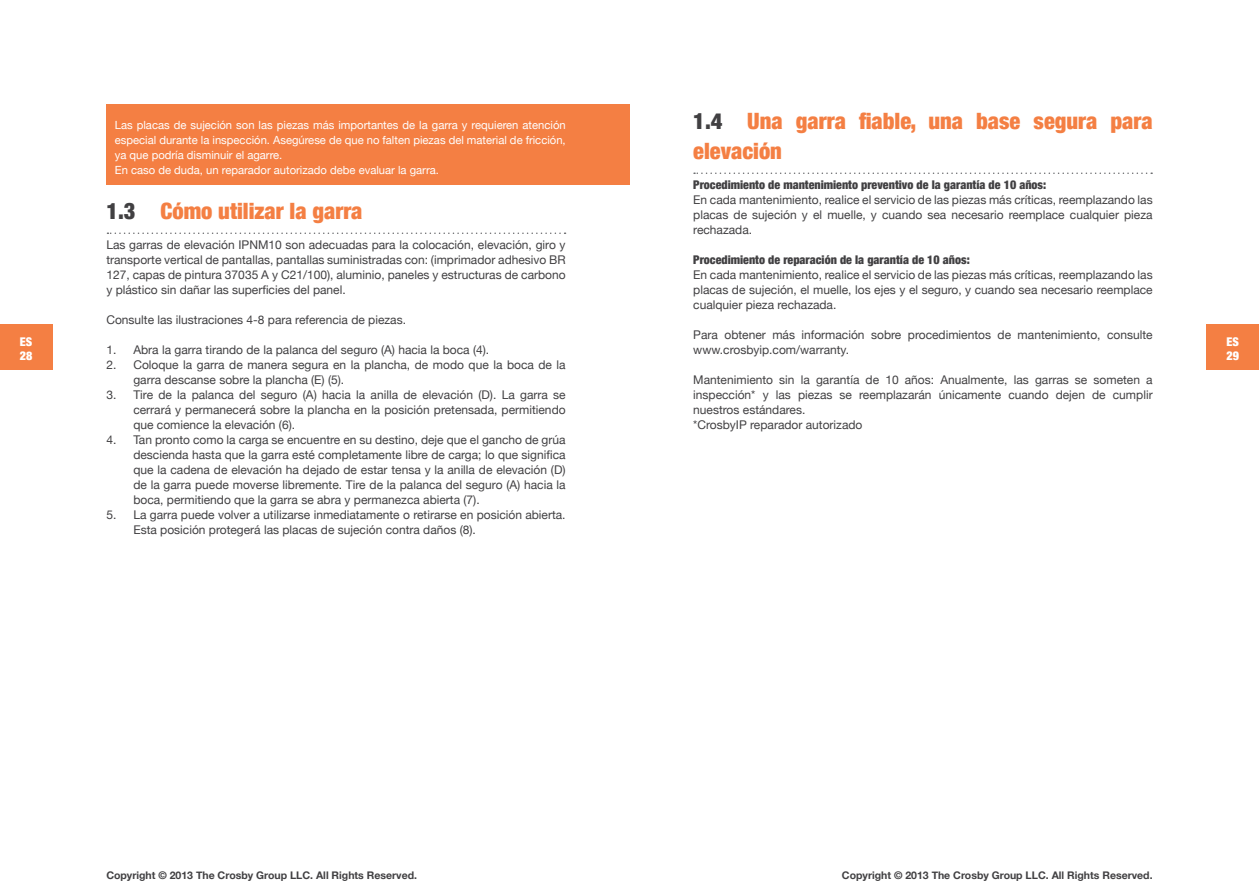
<style>
.page{position:relative;width:1259px;height:893px;background:#fff}
.page>*{position:absolute;margin:0;border:0;box-sizing:border-box;transform-origin:0 0}
.t1{font:900 condensed 22.5px/30px "Helvetica Neue";color:#f47f43}
.t2{font:12px/15px "Helvetica Neue";color:#414042;text-align:justify}
.t3{font:900 condensed 12px "Helvetica Neue";color:#414042}
.t4{font:900 condensed 12px/14.4px "Helvetica Neue";color:#fff}
.t5{font:11.25px/15px "Helvetica Neue";color:#fff}
.t6{font:700 10.5px "Helvetica Neue";color:#414042}
.s1{color:#414042}
</style>
<div class="page">
<svg style="left:107px;top:233px;width:458px;height:1px"></svg>
<svg style="left:694px;top:173px;width:458px;height:1px"></svg>
<div style="left:106px;top:104px;width:523px;height:80px;background:#f47f43"></div>
<div style="left:1206px;top:325px;width:53px;height:45px;background:#f47f43"></div>
<div style="left:0;top:325px;width:52px;height:45px;background:#f47f43"></div>
<p class="t4" style="left:20px;top:334px;width:14px">ES<br>28</p>
<p class="t5" style="left:115px;top:117px;width:452px">Las placas de sujeción son las piezas más importantes de la garra y requieren atención especial durante la inspección. Asegúrese de que no falten piezas del material de fricción, ya que podría disminuir el agarre.<br>En caso de duda, un reparador autorizado debe evaluar la garra.</p>
<h1 class="t1" style="left:106px;top:195px;width:258px"><span class="s1">1.3</span> Cómo utilizar la garra</h1>
<p class="t2" style="left:106px;top:236px;width:461px">Las garras de elevación IPNM10 son adecuadas para la colocación, elevación, giro y transporte vertical de pantallas, pantallas suministradas con: (imprimador adhesivo BR 127, capas de pintura 37035 A y C21/100), aluminio, paneles y estructuras de carbono y plástico sin dañar las superficies del panel.</p>
<p class="t2" style="left:106px;top:311px;width:301px">Consulte las ilustraciones 4-8 para referencia de piezas.</p>
<p class="t2" style="left:106px;top:341px;width:384px">1. Abra la garra tirando de la palanca del seguro (A) hacia la boca (4).</p>
<p class="t2" style="left:133px;top:356px;width:434px;text-indent:-27px">2. Coloque la garra de manera segura en la plancha, de modo que la boca de la garra descanse sobre la plancha (E) (5).</p>
<p class="t2" style="left:133px;top:386px;width:434px;text-indent:-27px">3. Tire de la palanca del seguro (A) hacia la anilla de elevación (D). La garra se cerrará y permanecerá sobre la plancha en la posición pretensada, permitiendo que comience la elevación (6).</p>
<p class="t2" style="left:133px;top:431px;width:434px;text-indent:-27px">4. Tan pronto como la carga se encuentre en su destino, deje que el gancho de grúa descienda hasta que la garra esté completamente libre de carga; lo que significa que la cadena de elevación ha dejado de estar tensa y la anilla de elevación (D) de la garra puede moverse libremente. Tire de la palanca del seguro (A) hacia la boca, permitiendo que la garra se abra y permanezca abierta (7).</p>
<p class="t2" style="left:133px;top:506px;width:434px;text-indent:-27px">5. La garra puede volver a utilizarse inmediatamente o retirarse en posición abierta.<br>Esta posición protegerá las placas de sujeción contra daños (8).</p>
<h1 class="t1" style="left:693px;top:105px;width:461px"><span class="s1">1.4</span> Una garra fiable, una base segura para elevación</h1>
<p class="t3" style="left:693px;top:175px;width:354px">Procedimiento de mantenimiento preventivo de la garantía de 10 años:</p>
<p class="t2" style="left:693px;top:191px;width:461px">En cada mantenimiento, realice el servicio de las piezas más críticas, reemplazando las placas de sujeción y el muelle, y cuando sea necesario reemplace cualquier pieza rechazada.</p>
<p class="t3" style="left:693px;top:250px;width:278px">Procedimiento de reparación de la garantía de 10 años:</p>
<p class="t2" style="left:693px;top:266px;width:461px">En cada mantenimiento, realice el servicio de las piezas más críticas, reemplazando las placas de sujeción, el muelle, los ejes y el seguro, y cuando sea necesario reemplace cualquier pieza rechazada.</p>
<p class="t2" style="left:693px;top:326px;width:461px">Para obtener más información sobre procedimientos de mantenimiento, consulte www.crosbyip.com/warranty.</p>
<p class="t2" style="left:693px;top:371px;width:461px;text-align:left">Mantenimiento sin la garantía de 10 años: Anualmente, las garras se someten a inspección* y las piezas se reemplazarán únicamente cuando dejen de cumplir nuestros estándares.<br>*CrosbyIP reparador autorizado</p>
<p class="t4" style="left:1226px;top:334px;width:14px">ES<br>29</p>
<p class="t6" style="left:106px;top:866px;width:312px">Copyright © 2013 The Crosby Group LLC. All Rights Reserved.</p>
<p class="t6" style="left:842px;top:866px;width:312px">Copyright © 2013 The Crosby Group LLC. All Rights Reserved.</p>
</div>
